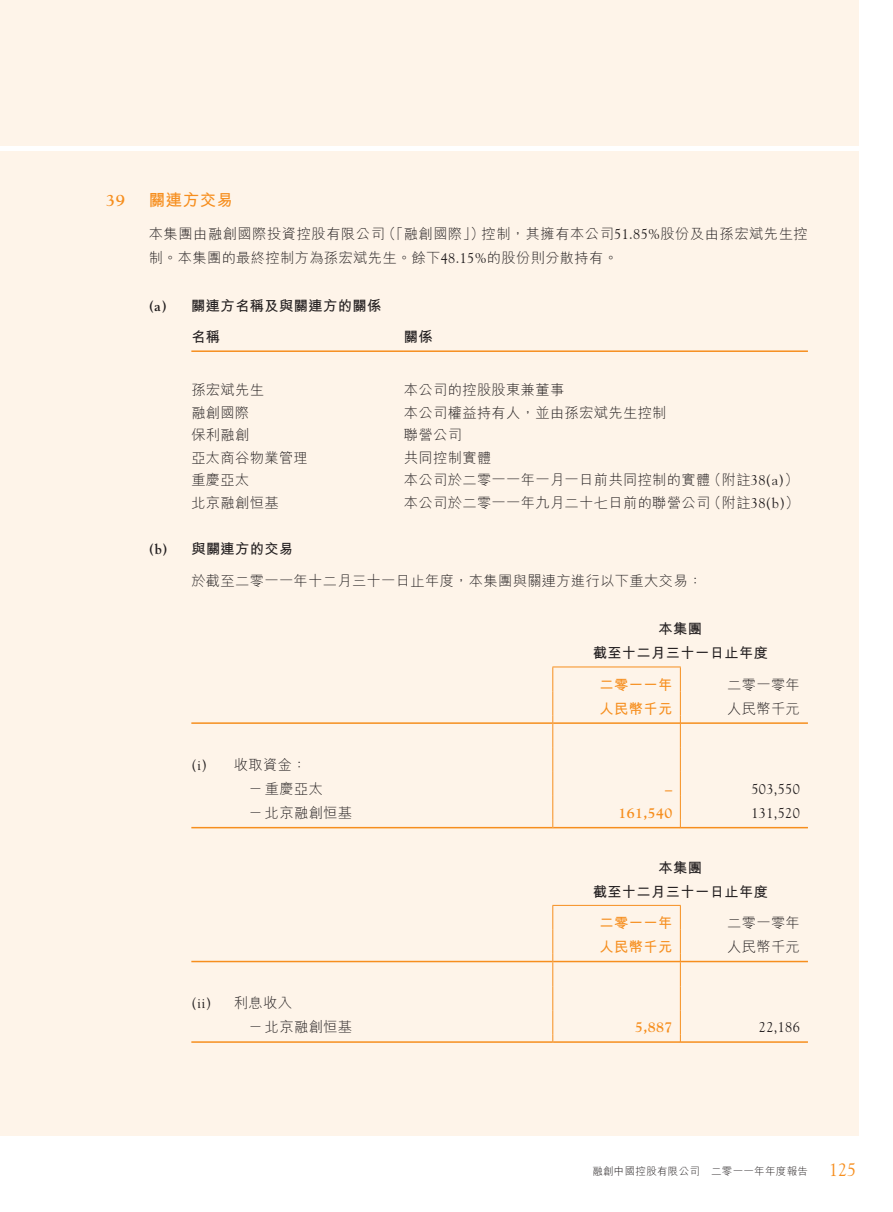
<style>
.page{position:relative;width:893px;height:1212px;background:#fff}
.page>*{position:absolute;margin:0;border:0;box-sizing:border-box;transform-origin:0 0}
.t1{font:700 16.5px "M Hei HK";letter-spacing:.03em;color:#f68e1e}
.t2{font:700 16.5px "Goudy Std";color:#f68e1e}
.t3{font:300 14.25px/24px "M Hei HK";letter-spacing:.025em;color:#231f20}
.t4{font:700 14.25px/24px "M Hei HK";letter-spacing:.03em;color:#231f20;text-align:center}
.t5{font:14.25px "Goudy Std";letter-spacing:.025em;color:#231f20}
.t6{font:700 14.25px "M Hei HK";letter-spacing:.03em;color:#f68e1e}
.t7{font:700 14.25px "Goudy Std";letter-spacing:.03em;color:#f68e1e}
.t8{font:300 10.5px "M Hei HK";letter-spacing:.03em;color:#231f20}
.s1{font-family:"Goudy Std";font-weight:400}
.s2{font-family:"Goudy Std"}
.s3{font-family:"M Hei HK";font-weight:300}
.s4{font-family:"Goudy Std";font-weight:400;font-size:18px;color:#f68e1e}
</style>
<div class="page">
<div style="left:0;top:0;width:859px;height:1135px;background:#fef4e9"></div>
<hr style="left:0;top:147px;width:859px;height:4px;background:#fff">
<hr style="left:191px;top:350px;width:213px;height:2px;background:#f68e1e">
<hr style="left:404px;top:350px;width:404px;height:2px;background:#f68e1e">
<hr style="left:552px;top:666px;width:129px;height:1px;background:#f68e1e">
<svg style="left:552px;top:667px;width:1px;height:161px"></svg>
<svg style="left:680px;top:667px;width:1px;height:161px"></svg>
<hr style="left:191px;top:722px;width:361px;height:2px;background:#f68e1e">
<hr style="left:553px;top:722px;width:127px;height:2px;background:#f68e1e">
<hr style="left:681px;top:722px;width:127px;height:2px;background:#f68e1e">
<hr style="left:191px;top:827px;width:361px;height:1px;background:#f68e1e">
<hr style="left:553px;top:827px;width:127px;height:1px;background:#f68e1e">
<hr style="left:681px;top:827px;width:127px;height:1px;background:#f68e1e">
<hr style="left:552px;top:905px;width:129px;height:1px;background:#f68e1e">
<svg style="left:552px;top:906px;width:1px;height:137px"></svg>
<svg style="left:680px;top:906px;width:1px;height:137px"></svg>
<hr style="left:191px;top:961px;width:361px;height:1px;background:#f68e1e">
<hr style="left:553px;top:961px;width:127px;height:1px;background:#f68e1e">
<hr style="left:681px;top:961px;width:127px;height:1px;background:#f68e1e">
<hr style="left:191px;top:1041px;width:361px;height:2px;background:#f68e1e">
<hr style="left:553px;top:1041px;width:127px;height:2px;background:#f68e1e">
<hr style="left:681px;top:1041px;width:127px;height:2px;background:#f68e1e">
<p class="t2" style="left:106px;top:190px;width:20px">39</p>
<p class="t1" style="left:149px;top:188px;width:86px">關連方交易</p>
<p class="t3" style="left:149px;top:221px;width:661px">本集團由融創國際投資控股有限公司（「融創國際」）控制，其擁有本公司<span class="s1">51.85%</span>股份及由孫宏斌先生控制。本集團的最終控制方為孫宏斌先生。餘下<span class="s1">48.15%</span>的股份則分散持有。</p>
<p class="t4" style="left:191px;top:289px;width:192px;line-height:31px;text-align:left;text-indent:-43px"><span class="s2">(a)</span> 關連方名稱及與關連方的關係名稱</p>
<p class="t4" style="left:404px;top:323px;width:30px">關係</p>
<p class="t3" style="left:191px;top:377px;width:74px">孫宏斌先生</p>
<p class="t3" style="left:404px;top:377px;width:162px">本公司的控股股東兼董事</p>
<p class="t3" style="left:191px;top:400px;width:60px">融創國際</p>
<p class="t3" style="left:404px;top:400px;width:264px">本公司權益持有人，並由孫宏斌先生控制</p>
<p class="t3" style="left:191px;top:422px;width:60px">保利融創</p>
<p class="t3" style="left:404px;top:422px;width:60px">聯營公司</p>
<p class="t3" style="left:191px;top:445px;width:118px">亞太商谷物業管理</p>
<p class="t3" style="left:404px;top:445px;width:89px">共同控制實體</p>
<p class="t3" style="left:191px;top:467px;width:60px">重慶亞太</p>
<p class="t3" style="left:404px;top:467px;width:396px">本公司於二零一一年一月一日前共同控制的實體（附註<span class="s1">38(a)</span>）</p>
<p class="t3" style="left:191px;top:490px;width:89px">北京融創恒基</p>
<p class="t3" style="left:404px;top:490px;width:397px">本公司於二零一一年九月二十七日前的聯營公司（附註<span class="s1">38(b)</span>）</p>
<p class="t4" style="left:149px;top:535px;width:146px"><span class="s2">(b)</span> 與關連方的交易</p>
<p class="t3" style="left:191px;top:569px;width:512px">於截至二零一一年十二月三十一日止年度，本集團與關連方進行以下重大交易：</p>
<p class="t4" style="left:593px;top:616px;width:177px">本集團<br>截至十二月三十一日止年度</p>
<p class="t6" style="left:599px;top:674px;width:74px">二零一一年</p>
<p class="t3" style="left:727px;top:672px;width:74px">二零一零年</p>
<p class="t6" style="left:599px;top:698px;width:74px">人民幣千元</p>
<p class="t3" style="left:727px;top:696px;width:74px">人民幣千元</p>
<p class="t3" style="left:248px;top:752px;width:76px;text-indent:-57px"><span class="s1">(i)</span> 收取資金：－重慶亞太</p>
<p class="t7" style="left:665px;top:780px;width:9px">–</p>
<p class="t5" style="left:751px;top:780px;width:50px">503,550</p>
<p class="t3" style="left:248px;top:800px;width:105px">－北京融創恒基</p>
<p class="t7" style="left:618px;top:804px;width:55px">161,540</p>
<p class="t5" style="left:751px;top:804px;width:50px">131,520</p>
<p class="t4" style="left:593px;top:854px;width:177px">本集團<br>截至十二月三十一日止年度</p>
<p class="t6" style="left:599px;top:912px;width:74px">二零一一年</p>
<p class="t3" style="left:727px;top:910px;width:74px">二零一零年</p>
<p class="t6" style="left:599px;top:936px;width:74px">人民幣千元</p>
<p class="t3" style="left:727px;top:934px;width:74px">人民幣千元</p>
<p class="t5" style="left:191px;top:995px;width:102px">(ii) <span class="s3">利息收入</span></p>
<p class="t3" style="left:248px;top:1015px;width:105px">－北京融創恒基</p>
<p class="t7" style="left:635px;top:1019px;width:39px">5,887</p>
<p class="t5" style="left:759px;top:1019px;width:42px">22,186</p>
<p class="t8" style="left:592px;top:1163px;width:265px">融創中國控股有限公司 二零一一年年度報告 <span class="s4">125</span></p>
</div>
